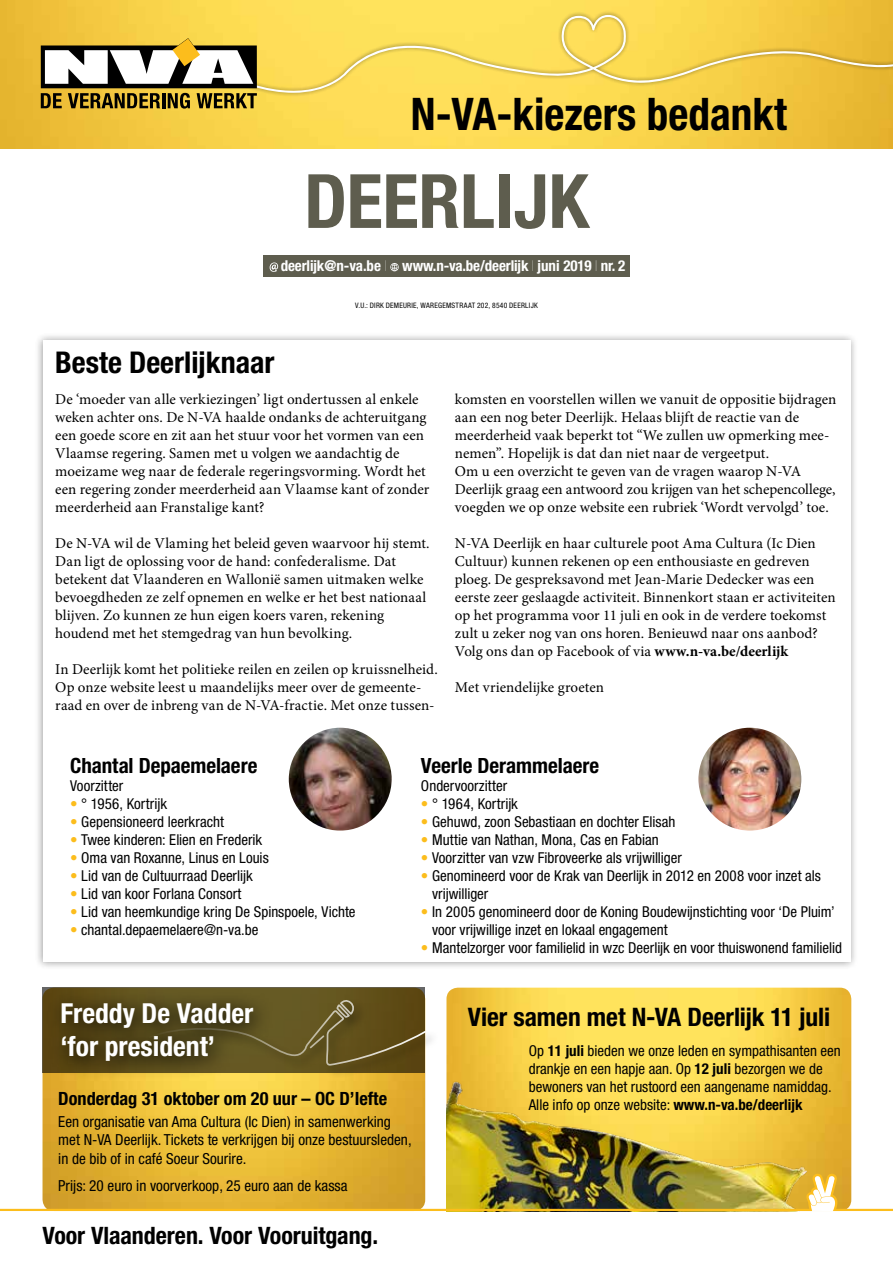
<style>
.page{position:relative;width:893px;height:1263px;background:#fff}
.page>*{position:absolute;margin:0;border:0;box-sizing:border-box;transform-origin:0 0}
.t1{font:700 condensed 75px "Helvetica Neue LT Std";color:#5e5d4e}
.t2{font:700 condensed 45px "Helvetica Neue LT Std";color:#000;scale:.96 1}
.t3{font:700 condensed 30px "Helvetica Neue LT Std";color:#000}
.t4{font:700 condensed 27.6px/33px "Helvetica Neue LT Std";color:#fff}
.t5{font:700 condensed 25.5px "Helvetica Neue LT Std";color:#000}
.t6{font:700 condensed 24px "Helvetica Neue LT Std";letter-spacing:-.005em;color:#000}
.t7{font:700 condensed 21px "Helvetica Neue LT Std";color:#000}
.t8{font:700 condensed 18.3px "Helvetica Neue LT Std";color:#000}
.t9{font:condensed 15.15px/18.3px "Helvetica Neue LT Std";color:#000}
.t10{font:15px/18px "Minion Pro";color:#000}
.t11{font:condensed 15px/18px "Helvetica Neue LT Std";color:#000}
.t12{font:700 condensed 15px "Helvetica Neue LT Std";letter-spacing:-.01em;color:#fff}
.t13{font:condensed 7.5px "Helvetica Neue LT Std";letter-spacing:.035em;color:#000}
.s1{font-weight:200}
.s2{font-weight:700}
.s3{color:#fcbd1c}
</style>
<div class="page">
<div style="left:263px;top:255px;width:367px;height:21px;background:#5e5d4e"></div>
<svg style="left:270px;top:262px;width:8px;height:10px"></svg>
<svg style="left:390px;top:263px;width:9px;height:8px"></svg>
<img style="left:0;top:0;width:893px;height:149px">
<div style="left:246px;top:10px;width:647px;height:87px;background:#000;opacity:.5"></div>
<svg style="left:250px;top:15px;width:643px;height:87px;background:#f7d553"></svg>
<svg style="left:41px;top:38px;width:216px;height:71px"></svg>
<div style="left:34px;top:332px;width:825px;height:638px;background:#000;opacity:.4"></div>
<div style="left:43px;top:340px;width:807px;height:622px;background:#fff"></div>
<img style="left:289px;top:728px;width:103px;height:102px;border-radius:51px">
<img style="left:698px;top:728px;width:103px;height:102px;border-radius:51px">
<img style="left:446px;top:988px;width:405px;height:185px">
<img style="left:446px;top:1066px;width:404px;height:107px">
<img style="left:43px;top:1073px;width:382px;height:100px">
<svg style="left:43px;top:988px;width:382px;height:85px;background:#61511c"></svg>
<div style="left:147px;top:998px;width:292px;height:81px;background:#000;opacity:.4"></div>
<svg style="left:274px;top:998px;width:154px;height:67px;background:#675725"></svg>
<svg style="left:46px;top:989px;width:228px;height:93px;background:#61521d"></svg>
<img style="left:0;top:1173px;width:893px;height:38px">
<h2 class="t2" style="left:411px;top:87px;width:393px">N-VA-kiezers bedankt</h2>
<h1 class="t1" style="left:304px;top:156px;width:286px">DEERLIJK</h1>
<p class="t12" style="left:281px;top:257px;width:346px">deerlijk@n-va.be <span class="s1">I</span> www.n-va.be/deerlijk <span class="s1">I</span> juni 2019 <span class="s1">I</span> nr. 2</p>
<p class="t13" style="left:355px;top:301px;width:184px">V.U.: DIRK DEMEURIE, WAREGEMSTRAAT 202, 8540 DEERLIJK</p>
<h3 class="t3" style="left:55px;top:345px;width:221px">Beste Deerlijknaar</h3>
<p class="t10" style="left:55px;top:390px;width:376px">De ‘moeder van alle verkiezingen’ ligt ondertussen al enkele weken achter ons. De N-VA haalde ondanks de achteruitgang een goede score en zit aan het stuur voor het vormen van een Vlaamse regering. Samen met u volgen we aandachtig de moeizame weg naar de federale regeringsvorming. Wordt het een regering zonder meerderheid aan Vlaamse kant of zonder meerderheid aan Franstalige kant?</p>
<p class="t10" style="left:55px;top:534px;width:376px">De N-VA wil de Vlaming het beleid geven waarvoor hij stemt.<br>Dan ligt de oplossing voor de hand: confederalisme. Dat betekent dat Vlaanderen en Wallonië samen uitmaken welke bevoegdheden ze zelf opnemen en welke er het best nationaal blijven. Zo kunnen ze hun eigen koers varen, rekening houdend met het stemgedrag van hun bevolking.</p>
<p class="t10" style="left:55px;top:660px;width:384px">In Deerlijk komt het politieke reilen en zeilen op kruissnelheid.<br>Op onze website leest u maandelijks meer over de gemeente&shy;raad en over de inbreng van de N-VA-fractie. Met onze tussen-</p>
<p class="t10" style="left:455px;top:390px;width:383px">komsten en voorstellen willen we vanuit de oppositie bijdragen aan een nog beter Deerlijk. Helaas blijft de reactie van de meerderheid vaak beperkt tot “We zullen uw opmerking mee&shy;nemen”. Hopelijk is dat dan niet naar de vergeetput.<br>Om u een overzicht te geven van de vragen waarop N-VA Deerlijk graag een antwoord zou krijgen van het schepencollege, voegden we op onze website een rubriek ‘Wordt vervolgd’ toe.</p>
<p class="t10" style="left:455px;top:534px;width:382px">N-VA Deerlijk en haar culturele poot Ama Cultura (Ic Dien Cultuur) kunnen rekenen op een enthousiaste en gedreven ploeg. De gespreksavond met Jean-Marie Dedecker was een eerste zeer geslaagde activiteit. Binnenkort staan er activiteiten op het programma voor 11 juli en ook in de verdere toekomst zult u zeker nog van ons horen. Benieuwd naar ons aanbod?<br>Volg ons dan op Facebook of via <span class="s2">www.n-va.be/deerlijk</span></p>
<p class="t10" style="left:455px;top:678px;width:151px">Met vriendelijke groeten</p>
<h3 class="t7" style="left:70px;top:753px;width:189px">Chantal Depaemelaere</h3>
<p class="t11" style="left:70px;top:777px;width:55px">Voorzitter</p>
<p class="t11" style="left:70px;top:795px;width:98px"><span class="s3">•</span> ° 1956, Kortrijk</p>
<p class="t11" style="left:70px;top:813px;width:155px"><span class="s3">•</span> Gepensioneerd leerkracht</p>
<p class="t11" style="left:70px;top:831px;width:193px"><span class="s3">•</span> Twee kinderen: Elien en Frederik</p>
<p class="t11" style="left:70px;top:849px;width:200px"><span class="s3">•</span> Oma van Roxanne, Linus en Louis</p>
<p class="t11" style="left:70px;top:867px;width:184px"><span class="s3">•</span> Lid van de Cultuurraad Deerlijk</p>
<p class="t11" style="left:70px;top:885px;width:173px"><span class="s3">•</span> Lid van koor Forlana Consort</p>
<p class="t11" style="left:70px;top:903px;width:287px"><span class="s3">•</span> Lid van heemkundige kring De Spinspoele, Vichte</p>
<p class="t11" style="left:70px;top:921px;width:190px"><span class="s3">•</span> chantal.depaemelaere@n-va.be</p>
<h3 class="t7" style="left:421px;top:753px;width:180px">Veerle Derammelaere</h3>
<p class="t11" style="left:421px;top:777px;width:88px">Ondervoorzitter</p>
<p class="t11" style="left:421px;top:795px;width:98px"><span class="s3">•</span> ° 1964, Kortrijk</p>
<p class="t11" style="left:421px;top:813px;width:256px"><span class="s3">•</span> Gehuwd, zoon Sebastiaan en dochter Elisah</p>
<p class="t11" style="left:421px;top:831px;width:239px"><span class="s3">•</span> Muttie van Nathan, Mona, Cas en Fabian</p>
<p class="t11" style="left:421px;top:849px;width:262px"><span class="s3">•</span> Voorzitter van vzw Fibroveerke als vrijwilliger</p>
<p class="t11" style="left:432px;top:867px;width:390px;text-indent:-11px"><span class="s3">•</span> Genomineerd voor de Krak van Deerlijk in 2012 en 2008 voor inzet als vrijwilliger</p>
<p class="t11" style="left:432px;top:903px;width:404px;text-indent:-11px"><span class="s3">•</span> In 2005 genomineerd door de Koning Boudewijnstichting voor ‘De Pluim’ voor vrijwillige inzet en lokaal engagement</p>
<p class="t11" style="left:421px;top:939px;width:422px"><span class="s3">•</span> Mantelzorger voor familielid in wzc Deerlijk en voor thuiswonend familielid</p>
<h3 class="t4" style="left:60px;top:996px;width:194px">Freddy De Vadder ‘for president’</h3>
<p class="t8" style="left:58px;top:1087px;width:330px">Donderdag 31 oktober om 20 uur – OC D’Iefte</p>
<p class="t9" style="left:58px;top:1112px;width:355px">Een organisatie van Ama Cultura (Ic Dien) in samenwerking met N-VA Deerlijk. Tickets te verkrijgen bij onze bestuursleden, in de bib of in café Soeur Sourire.</p>
<p class="t9" style="left:58px;top:1176px;width:291px">Prijs: 20 euro in voorverkoop, 25 euro aan de kassa</p>
<h3 class="t6" style="left:43px;top:1221px;width:337px">Voor Vlaanderen. Voor Vooruitgang.</h3>
<h3 class="t5" style="left:468px;top:1001px;width:364px">Vier samen met N-VA Deerlijk 11 juli</h3>
<p class="t11" style="left:529px;top:1041px;width:314px">Op <span class="s2">11 juli</span> bieden we onze leden en sympathisanten een drankje en een hapje aan. Op <span class="s2">12 juli</span> bezorgen we de bewoners van het rustoord een aangename namiddag.<br>Alle info op onze website: <span class="s2">www.n-va.be/deerlijk</span></p>
</div>
